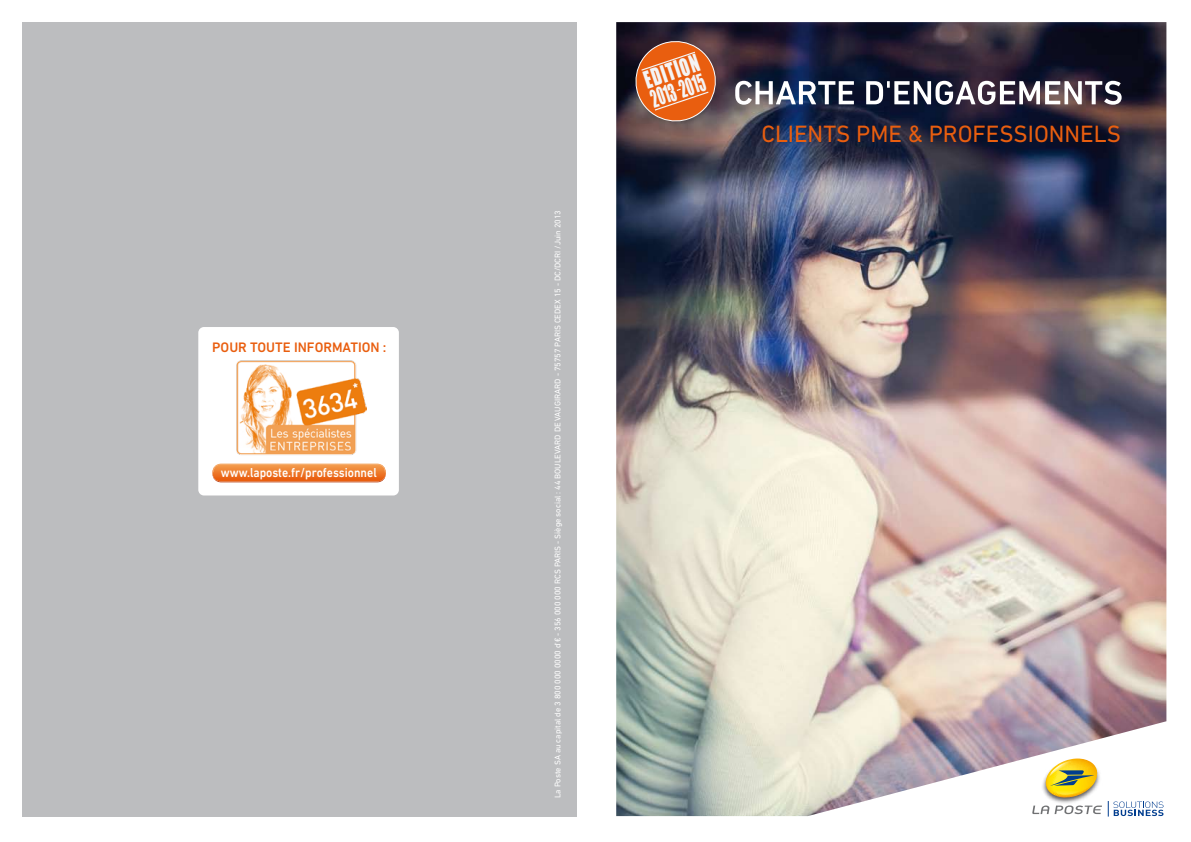
<style>
.page{position:relative;width:1191px;height:842px;background:#fff}
.page>*{position:absolute;margin:0;border:0;box-sizing:border-box;transform-origin:0 0}
.t1{font:24px "DIN Next LT Pro";color:#e95e0f}
.t2{font:22.3px/20px "Impact";color:#f4f4f5;scale:.75 1}
.t3{font:500 14px "DIN Next LT Pro";color:#e95e0f}
.t4{font:500 13.2px "DIN Next LT Pro";color:#fff;scale:.9 1}
.t5{font:8.3px "DIN Next LT Pro";color:#fff}
</style>
<div class="page">
<img style="left:616px;top:22px;width:550px;height:794px">
<div style="left:22px;top:22px;width:554px;height:795px;background:#bcbdbf"></div>
<svg style="left:743px;top:81px;width:111px;height:24px"></svg>
<svg style="left:866px;top:81px;width:255px;height:24px"></svg>
<svg style="left:1108px;top:801px;width:55px;height:15px"></svg>
<svg style="left:1032px;top:805px;width:70px;height:9px"></svg>
<img style="left:1039px;top:757px;width:63px;height:48px">
<svg style="left:1045px;top:758px;width:52px;height:39px;background:#d8c552"></svg>
<div style="left:198px;top:327px;width:201px;height:168px;background:#fff;border-radius:6px"></div>
<svg style="left:212px;top:464px;width:174px;height:18px;background:#ed7f34"></svg>
<img style="left:236px;top:360px;width:131px;height:95px">
<img style="left:616px;top:22px;width:127px;height:124px">
<svg style="left:629px;top:35px;width:91px;height:93px;background:#ab572f"></svg>
<h3 class="t3" style="left:212px;top:339px;width:176px">POUR TOUTE INFORMATION :</h3>
<h3 class="t4" style="left:221px;top:465px;width:175px">www.laposte.fr/professionnel</h3>
<p class="t5" style="left:553px;top:798px;width:590px;rotate:-90deg">La Poste SA au capital de 3 800 000 0000 d'€ - 356 000 000 RCS PARIS - Siège social : 44 BOULEVARD DE VAUGIRARD - 75757 PARIS CEDEX 15 - DC/DCRI /Juin 2013</p>
<h2 class="t2" style="left:641px;top:71px;width:77px;rotate:-19deg">EDITION<br>2013 2015</h2>
<h1 class="t1" style="left:761px;top:120px;width:361px">CLIENTS PME &amp; PROFESSIONNELS</h1>
</div>
